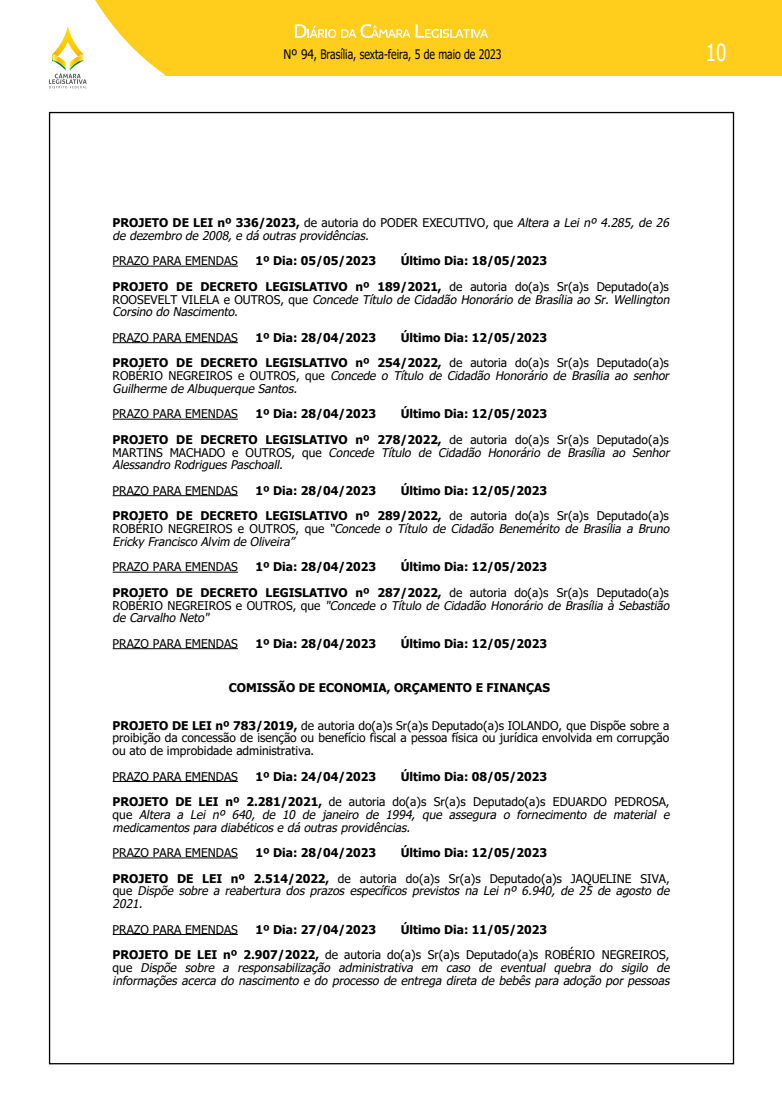
<style>
.page{position:relative;width:782px;height:1105px;background:#fff}
.page>*{position:absolute;margin:0;border:0;box-sizing:border-box;transform-origin:0 0}
.t1{font:23.6px "Tahoma";color:#fff;scale:.8 1}
.t2{font:13.1px "Tahoma";color:#000;scale:.9 1}
.t3{font:italic 12px/12.7px "Tahoma";color:#000}
.t4{font:700 12px/25.5px "Tahoma";color:#000}
.t5{font:12px/25.5px "Tahoma";color:#000}
.s1{font-weight:700;font-style:normal}
.s2{font-style:normal}
.s3{font-weight:400}
.s4{font-weight:700}
</style>
<div class="page">
<div style="left:0;top:0;width:781px;height:75px;background:#ffcd1c"></div>
<svg style="left:0;top:0;width:165px;height:89px"></svg>
<svg style="left:295px;top:24px;width:193px;height:14px"></svg>
<hr style="left:113px;top:266px;width:125px;height:1px;background:#000">
<hr style="left:113px;top:342px;width:125px;height:1px;background:#000">
<hr style="left:113px;top:419px;width:125px;height:1px;background:#000">
<hr style="left:113px;top:495px;width:125px;height:1px;background:#000">
<hr style="left:113px;top:572px;width:125px;height:1px;background:#000">
<hr style="left:113px;top:648px;width:125px;height:1px;background:#000">
<hr style="left:113px;top:781px;width:125px;height:1px;background:#000">
<hr style="left:113px;top:858px;width:125px;height:1px;background:#000">
<hr style="left:113px;top:934px;width:125px;height:1px;background:#000">
<p class="t2" style="left:283px;top:46px;width:244px">Nº 94, Brasília, sexta-feira, 5 de maio de 2023</p>
<h1 class="t1" style="left:705px;top:36px;width:27px">10</h1>
<p class="t3" style="left:113px;top:217px;width:561px"><span class="s1">PROJETO DE LEI nº 336/2023,</span> <span class="s2">de autoria do PODER EXECUTIVO, que</span> Altera a Lei nº 4.285, de 26 de dezembro de 2008,e dá outrasprovidências.</p>
<p class="t5" style="left:113px;top:249px;width:127px">PRAZO PARA EMENDAS</p>
<p class="t4" style="left:255px;top:249px;width:122px">1º Dia: 05/05/2023</p>
<p class="t4" style="left:113px;top:249px;width:557px;text-indent:288px">Último Dia: 18/05/2023<br>PROJETO DE DECRETO LEGISLATIVO nº 189/2021, <span class="s3">de autoria do(a)s Sr(a)s Deputado(a)s</span></p>
<p class="t3" style="left:113px;top:294px;width:561px"><span class="s2">RO O S E V E LT V I L E LA e O U T RO S , q u e</span> Concede Título de Cidadão Honorário de Brasília ao Sr. Wellington<br>Corsino do Nascimento.</p>
<p class="t5" style="left:113px;top:325px;width:127px">PRAZO PARA EMENDAS</p>
<p class="t4" style="left:255px;top:325px;width:122px">1º Dia: 28/04/2023</p>
<p class="t4" style="left:113px;top:325px;width:557px;text-indent:288px">Último Dia: 12/05/2023<br>PROJETO DE DECRETO LEGISLATIVO nº 254/2022, <span class="s3">de autoria do(a)s Sr(a)s Deputado(a)s</span></p>
<p class="t3" style="left:113px;top:370px;width:561px"><span class="s2">RO B É R I O N E G R E I RO S e O U T RO S , q u e</span> Concede o Título de Cidadão Honorário de Brasília ao senhor<br>Guilherme de Albuquerque Santos.</p>
<p class="t5" style="left:113px;top:402px;width:127px">PRAZO PARA EMENDAS</p>
<p class="t4" style="left:255px;top:402px;width:122px">1º Dia: 28/04/2023</p>
<p class="t4" style="left:113px;top:402px;width:557px;text-indent:288px">Último Dia: 12/05/2023<br>PROJETO DE DECRETO LEGISLATIVO nº 278/2022, <span class="s3">de autoria do(a)s Sr(a)s Deputado(a)s</span></p>
<p class="t3" style="left:113px;top:447px;width:561px"><span class="s2">M A RT I N S M A C H A D O e O U T R O S , q u e</span> Concede Título de Cidadão Honorário de Brasília ao Senhor<br>Alessandro RodriguesPaschoall.</p>
<p class="t5" style="left:113px;top:478px;width:127px">PRAZO PARA EMENDAS</p>
<p class="t4" style="left:255px;top:478px;width:122px">1º Dia: 28/04/2023</p>
<p class="t4" style="left:113px;top:478px;width:557px;text-indent:288px">Último Dia: 12/05/2023<br>PROJETO DE DECRETO LEGISLATIVO nº 289/2022, <span class="s3">de autoria do(a)s Sr(a)s Deputado(a)s</span></p>
<p class="t3" style="left:113px;top:523px;width:561px"><span class="s2">R O B É R I O N E G R E I R O S e O U T R O S , q u e</span> “Concede o Título de Cidadão Benemérito de Brasília a Bruno<br>ErickyFrancisco Alvim de Oliveira”</p>
<p class="t5" style="left:113px;top:555px;width:127px">PRAZO PARA EMENDAS</p>
<p class="t4" style="left:255px;top:555px;width:122px">1º Dia: 28/04/2023</p>
<p class="t4" style="left:113px;top:555px;width:557px;text-indent:288px">Último Dia: 12/05/2023<br>PROJETO DE DECRETO LEGISLATIVO nº 287/2022, <span class="s3">de autoria do(a)s Sr(a)s Deputado(a)s</span></p>
<p class="t3" style="left:113px;top:600px;width:561px"><span class="s2">R O B É R I O N E G R E I R O S e O U T R O S , q u e</span> "Concede o Título de Cidadão Honorário de Brasília à Sebastião de Carvalho Neto"</p>
<p class="t5" style="left:113px;top:631px;width:127px">PRAZO PARA EMENDAS</p>
<p class="t4" style="left:255px;top:631px;width:122px">1º Dia: 28/04/2023</p>
<p class="t4" style="left:400px;top:631px;width:148px">Último Dia: 12/05/2023</p>
<p class="t4" style="left:229px;top:676px;width:322px">COMISSÃO DE ECONOMIA, ORÇAMENTO E FINANÇAS</p>
<p class="t5" style="left:113px;top:720px;width:558px;line-height:12.7px;text-align:justify"><span class="s4">PROJETO DE LEI nº 783/2019,</span> de autoria do(a)s Sr(a)s Deputado(a)s IOLANDO, que Dispõe sobre a proibição da concessão de isenção ou benefício fiscal a pessoa física ou jurídica envolvida em corrupção ou ato de improbidade administrativa.</p>
<p class="t5" style="left:113px;top:764px;width:127px">PRAZO PARA EMENDAS</p>
<p class="t4" style="left:255px;top:764px;width:122px">1º Dia: 24/04/2023</p>
<p class="t5" style="left:113px;top:764px;width:558px;text-indent:288px"><span class="s4">Último Dia: 08/05/2023<br>PROJETO DE LEI nº 2.281/2021,</span> de autoria do(a)s Sr(a)s Deputado(a)s EDUARDO PEDROSA,</p>
<p class="t3" style="left:113px;top:809px;width:561px"><span class="s2">q u e</span> Altera a Lei nº 640, de 10 de janeiro de 1994, que assegura o fornecimento de material e medicamentospara diabéticose dá outrasprovidências.</p>
<p class="t5" style="left:113px;top:841px;width:127px">PRAZO PARA EMENDAS</p>
<p class="t4" style="left:255px;top:841px;width:122px">1º Dia: 28/04/2023</p>
<p class="t5" style="left:113px;top:841px;width:558px;text-indent:288px"><span class="s4">Último Dia: 12/05/2023<br>PROJETO DE LEI nº 2.514/2022,</span> de autoria do(a)s Sr(a)s Deputado(a)s JAQUELINE SIVA,</p>
<p class="t3" style="left:113px;top:885px;width:561px"><span class="s2">q u e</span> Dispõe sobre a reabertura dos prazos específicos previstos na Lei nº 6.940, de 25 de agosto de<br>2021.</p>
<p class="t5" style="left:113px;top:917px;width:127px">PRAZO PARA EMENDAS</p>
<p class="t4" style="left:255px;top:917px;width:122px">1º Dia: 27/04/2023</p>
<p class="t5" style="left:113px;top:917px;width:558px;text-indent:288px"><span class="s4">Último Dia: 11/05/2023<br>PROJETO DE LEI nº 2.907/2022,</span> de autoria do(a)s Sr(a)s Deputado(a)s ROBÉRIO NEGREIROS,</p>
<p class="t3" style="left:113px;top:962px;width:561px"><span class="s2">q u e</span> Dispõe sobre a responsabilização administrativa em caso de eventual quebra do sigilo de informações acerca do nascimento e do processo de entrega direta de bebês para adoção por pessoas</p>
</div>
